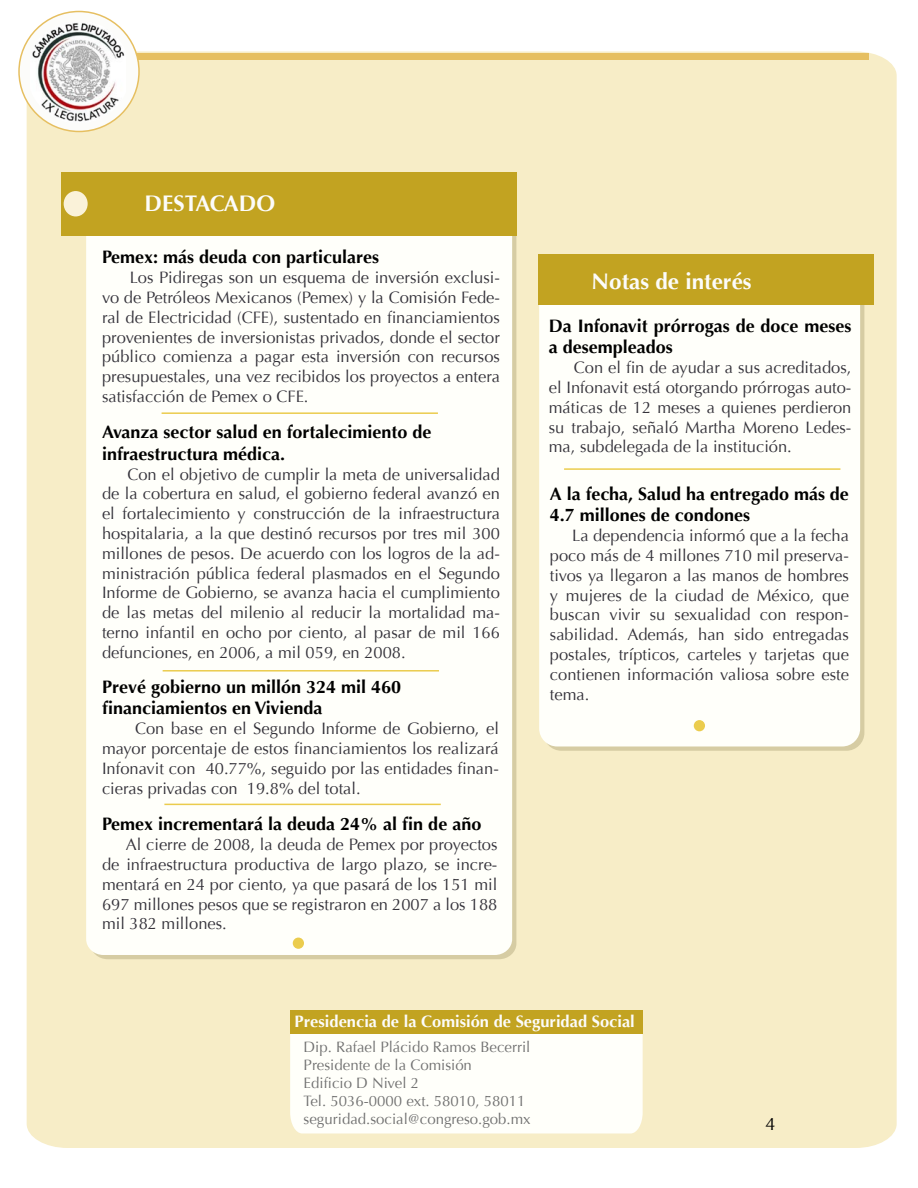
<style>
.page{position:relative;width:918px;height:1188px;background:#fff}
.page>*{position:absolute;margin:0;border:0;box-sizing:border-box;transform-origin:0 0}
.t1{font:700 22.5px "Optima";color:#fcfcfa}
.t2{font:700 18px/21.6px "Optima";color:#000}
.t3{font:18px "Optima";color:#000}
.t4{font:16.5px/19.8px "Optima";color:#34323a;text-align:justify}
.t5{font:700 16.5px "Optima";color:#fcfcfa}
.t6{font:15px/18px "Optima";color:#707070}
</style>
<div class="page">
<div style="left:27px;top:51px;width:870px;height:1097px;background:#f7edc7"></div>
<div style="left:129px;top:53px;width:740px;height:6px;background:#e6bf61"></div>
<svg style="left:18px;top:11px;width:122px;height:121px"></svg>
<img style="left:31px;top:22px;width:95px;height:101px">
<div style="left:86px;top:196px;width:426px;height:759px;background:#fffffa;border-radius:17px"></div>
<div style="left:61px;top:172px;width:456px;height:64px;background:#c2a321"></div>
<div style="left:64px;top:191px;width:24px;height:25px;background:#faf2d9;border-radius:50%"></div>
<div style="left:543px;top:271px;width:321px;height:480px;background:linear-gradient(to right,#d7cda5,#d6cca3);border-radius:18px"></div>
<div style="left:539px;top:266px;width:321px;height:480px;background:#fffffa;border-radius:18px"></div>
<div style="left:538px;top:254px;width:336px;height:51px;background:#c2a321"></div>
<svg style="left:290px;top:1034px;width:353px;height:99px"></svg>
<div style="left:290px;top:1011px;width:353px;height:23px;background:#c2a321"></div>
<div style="left:293px;top:938px;width:11px;height:11px;background:#ebcc4d;border-radius:50%"></div>
<hr style="left:162px;top:412px;width:276px;height:2px;background:#ebcc4d">
<div style="left:694px;top:720px;width:11px;height:11px;background:#ebcc4d;border-radius:50%"></div>
<hr style="left:163px;top:670px;width:276px;height:2px;background:#ebcc4d">
<hr style="left:564px;top:468px;width:276px;height:2px;background:#ebcc4d">
<hr style="left:164px;top:804px;width:277px;height:1px;background:#ebcc4d">
<p class="t1" style="left:145px;top:190px;width:132px">DESTACADO</p>
<p class="t2" style="left:102px;top:247px;width:279px">Pemex: más deuda con particulares</p>
<p class="t4" style="left:102px;top:268px;width:399px;text-indent:28px">Los Pidiregas son un esquema de inversión exclusi&shy;vo de Petróleos Mexicanos (Pemex) y la Comisión Fede&shy;ral de Electricidad (CFE), sustentado en financiamientos provenientes de inversionistas privados, donde el sector público comienza a pagar esta inversión con recursos presupuestales, una vez recibidos los proyectos a entera satisfacción de Pemex o CFE.</p>
<p class="t2" style="left:102px;top:422px;width:331px">Avanza sector salud en fortalecimiento de infraestructura médica.</p>
<p class="t4" style="left:102px;top:464px;width:399px;text-indent:25px">Con el objetivo de cumplir la meta de universalidad de la cobertura en salud, el gobierno federal avanzó en el fortalecimiento y construcción de la infraestructura hospitalaria, a la que destinó recursos por tres mil 300 millones de pesos. De acuerdo con los logros de la ad&shy;ministración pública federal plasmados en el Segundo Informe de Gobierno, se avanza hacia el cumplimiento de las metas del milenio al reducir la mortalidad ma&shy;terno infantil en ocho por ciento, al pasar de mil 166 defunciones, en 2006, a mil 059, en 2008.</p>
<p class="t2" style="left:102px;top:676px;width:301px">Prevé gobierno un millón 324 mil 460 financiamientos en Vivienda</p>
<p class="t4" style="left:102px;top:719px;width:398px;text-indent:33px">Con base en el Segundo Informe de Gobierno, el mayor porcentaje de estos financiamientos los realizará Infonavit con 40.77%, seguido por las entidades finan&shy;cieras privadas con 19.8% del total.</p>
<p class="t2" style="left:102px;top:814px;width:381px">Pemex incrementará la deuda 24% al fin de año</p>
<p class="t4" style="left:102px;top:835px;width:397px;text-indent:24px">Al cierre de 2008, la deuda de Pemex por proyectos de infraestructura productiva de largo plazo, se incre&shy;mentará en 24 por ciento, ya que pasará de los 151 mil 697 millones pesos que se registraron en 2007 a los 188 mil 382 millones.</p>
<p class="t1" style="left:592px;top:268px;width:162px">Notas de interés</p>
<p class="t2" style="left:549px;top:315px;width:304px">Da Infonavit prórrogas de doce meses a desempleados</p>
<p class="t4" style="left:549px;top:358px;width:304px;text-indent:25px">Con el fin de ayudar a sus acreditados, el Infonavit está otorgando prórrogas auto&shy;máticas de 12 meses a quienes perdieron su trabajo, señaló Martha Moreno Ledes&shy;ma, subdelegada de la institución.</p>
<p class="t2" style="left:550px;top:483px;width:301px">A la fecha, Salud ha entregado más de<br>4.7 millones de condones</p>
<p class="t4" style="left:550px;top:526px;width:301px;text-indent:22px">La dependencia informó que a la fecha poco más de 4 millones 710 mil preserva&shy;tivos ya llegaron a las manos de hombres y mujeres de la ciudad de México, que buscan vivir su sexualidad con respon&shy;sabilidad. Además, han sido entregadas postales, trípticos, carteles y tarjetas que contienen información valiosa sobre este tema.</p>
<p class="t5" style="left:295px;top:1012px;width:342px">Presidencia de la Comisión de Seguridad Social</p>
<p class="t6" style="left:304px;top:1038px;width:229px">Dip. Rafael Plácido Ramos Becerril<br>Presidente de la Comisión<br>Edificio D Nivel 2<br>Tel. 5036-0000 ext. 58010, 58011 seguridad.social@congreso.gob.mx</p>
<p class="t3" style="left:765px;top:1113px;width:12px">4</p>
</div>
